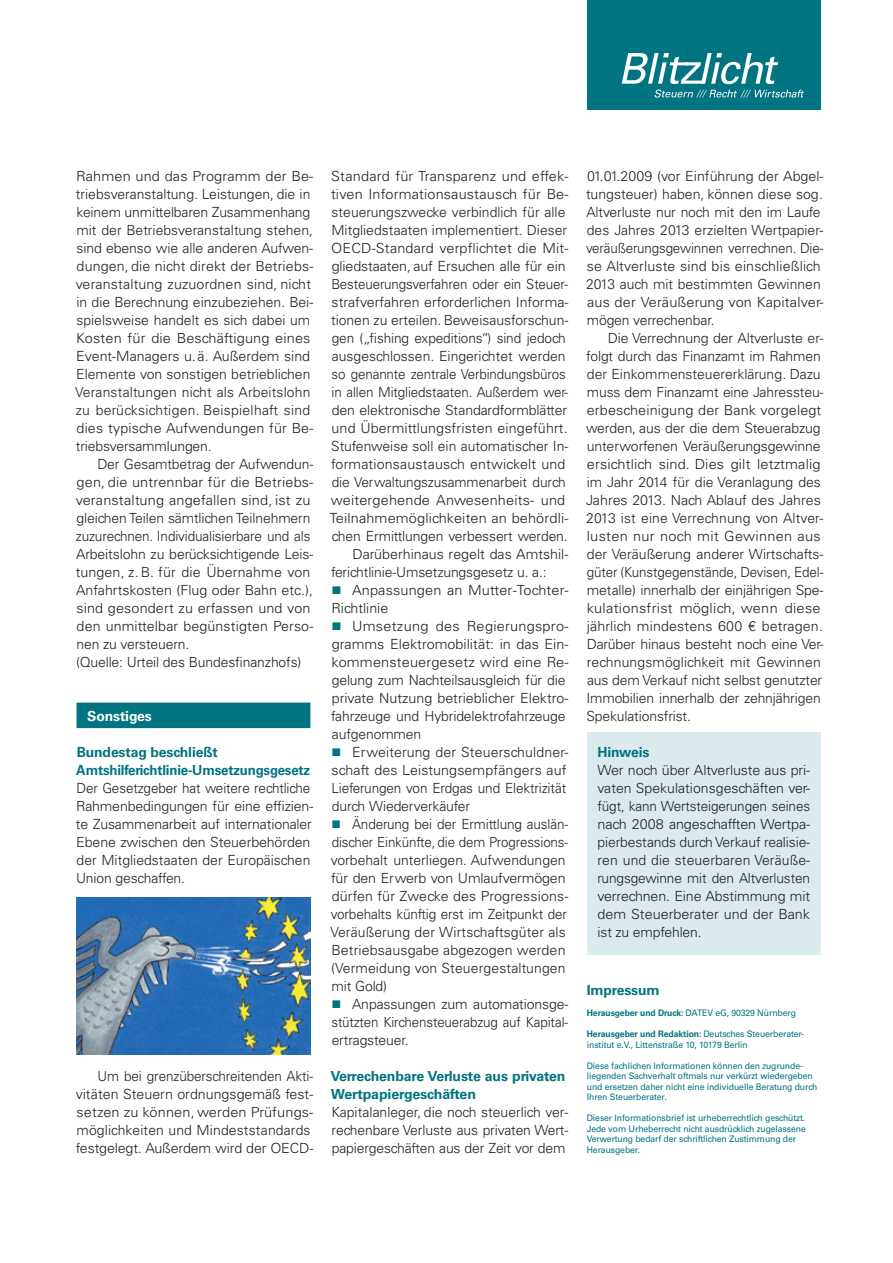
<style>
.page{position:relative;width:893px;height:1263px;background:#fff}
.page>*{position:absolute;margin:0;border:0;box-sizing:border-box;transform-origin:0 0}
.t1{font:300 13.95px/18px "Univers LT Std";color:#231f20}
.t2{font:300 13.95px/18px "Univers LT Std";color:#231f20;scale:1.04 1}
.t3{font:300 13.95px "Univers LT Std";color:#231f20;scale:.96 1}
.t4{font:700 13.95px/18px "Univers LT Std";letter-spacing:-.01em;color:#007480}
.t5{font:300 13.95px "Univers LT Std";letter-spacing:.02em;color:#231f20;scale:1.04 1}
.t6{font:700 13.95px "Univers LT Std";letter-spacing:-.01em;color:#fff}
.t7{font:9px/10.5px "Univers LT Std";letter-spacing:-.01em;color:#007480;scale:.96 1}
.s1{font-weight:700}
</style>
<div class="page">
<div style="left:587px;top:0;width:234px;height:110px;background:#007480"></div>
<svg style="left:622px;top:53px;width:156px;height:31px"></svg>
<svg style="left:655px;top:90px;width:149px;height:8px"></svg>
<div style="left:77px;top:703px;width:233px;height:25px;background:#007480"></div>
<div style="left:587px;top:732px;width:234px;height:223px;background:#dbeaed"></div>
<img style="left:77px;top:898px;width:233px;height:156px">
<p class="t2" style="left:75px;top:167px;width:230px">Rahmen und das Programm der Be&shy;triebsveranstaltung. Leistungen, die in keinem unmittelbaren Zusammenhang mit der Betriebsveranstaltung stehen, sind ebenso wie alle anderen Aufwen&shy;dungen, die nicht direkt der Betriebs&shy;veranstaltung zuzuordnen sind, nicht in die Berechnung einzubeziehen. Bei&shy;spielsweise handelt es sich dabei um Kosten für die Beschäftigung eines Event-Managers u. ä. Außerdem sind Elemente von sonstigen betrieblichen Veranstaltungen nicht als Arbeitslohn zu berücksichtigen. Beispielhaft sind dies typische Aufwendungen für Be&shy;triebsversammlungen.</p>
<p class="t1" style="left:76px;top:455px;width:239px;text-indent:22px">Der Gesamtbetrag der Aufwendun&shy;gen, die untrennbar für die Betriebs&shy;veranstaltung angefallen sind, ist zu gleichen Teilen sämtlichen Teilnehmern zuzurechnen. Individualisierbare und als Arbeitslohn zu berücksichtigende Leis&shy;tungen, z. B. für die Übernahme von Anfahrtskosten (Flug oder Bahn etc.), sind gesondert zu erfassen und von den unmittelbar begünstigten Perso&shy;nen zu versteuern.<br>(Quelle: Urteil des Bundesfinanzhofs)</p>
<p class="t6" style="left:87px;top:707px;width:66px">Sonstiges</p>
<p class="t4" style="left:76px;top:743px;width:235px">Bundestag beschließt<br>Amtshilferichtlinie-Umsetzungsgesetz</p>
<p class="t1" style="left:76px;top:779px;width:239px">Der Gesetzgeber hat weitere rechtliche Rahmenbedingungen für eine effizien&shy;te Zusammenarbeit auf internationaler Ebene zwischen den Steuerbehörden der Mitgliedstaaten der Europäischen Union geschaffen.</p>
<p class="t1" style="left:76px;top:1067px;width:239px;text-indent:22px">Um bei grenzüberschreitenden Akti&shy;vitäten Steuern ordnungsgemäß fest&shy;setzen zu können, werden Prüfungs&shy;möglichkeiten und Mindeststandards festgelegt. Außerdem wird der OECD-</p>
<p class="t2" style="left:331px;top:167px;width:230px">Standard für Transparenz und effek-</p>
<p class="t2" style="left:331px;top:185px;width:230px">tiven Informationsaustausch für Be-</p>
<p class="t1" style="left:332px;top:203px;width:235px">steuerungszwecke verbindlich für alle</p>
<p class="t1" style="left:331px;top:221px;width:237px">Mitgliedstaaten implementiert. Dieser</p>
<p class="t1" style="left:331px;top:239px;width:239px">OECD-Standard verpflichtet die Mit-</p>
<p class="t1" style="left:332px;top:257px;width:235px">gliedstaaten, auf Ersuchen alle für ein</p>
<p class="t3" style="left:331px;top:275px;width:248px">Besteuerungsverfahren oder ein Steuer-</p>
<p class="t1" style="left:332px;top:293px;width:238px">strafverfahren erforderlichen Informa-</p>
<p class="t1" style="left:331px;top:311px;width:239px">tionen zu erteilen. Beweisausforschun-</p>
<p class="t1" style="left:332px;top:329px;width:235px">gen („fishing expeditions“) sind jedoch</p>
<p class="t1" style="left:332px;top:347px;width:235px">ausgeschlossen. Eingerichtet werden</p>
<p class="t3" style="left:332px;top:365px;width:245px">so genannte zentrale Verbindungsbüros</p>
<p class="t3" style="left:332px;top:383px;width:248px">in allen Mitgliedstaaten. Außerdem wer-</p>
<p class="t1" style="left:332px;top:401px;width:237px">den elektronische Standardformblätter</p>
<p class="t1" style="left:332px;top:419px;width:238px">und Übermittlungsfristen eingeführt.</p>
<p class="t1" style="left:331px;top:437px;width:239px">Stufenweise soll ein automatischer In-</p>
<p class="t1" style="left:331px;top:455px;width:236px">formationsaustausch entwickelt und</p>
<p class="t1" style="left:332px;top:473px;width:235px">die Verwaltungszusammenarbeit durch</p>
<p class="t2" style="left:331px;top:491px;width:227px">weitergehende Anwesenheits- und</p>
<p class="t2" style="left:329px;top:509px;width:231px">Teilnahmemöglichkeiten an behördli-</p>
<p class="t1" style="left:332px;top:527px;width:237px">chen Ermittlungen verbessert werden.</p>
<p class="t1" style="left:352px;top:545px;width:217px">Darüberhinaus regelt das Amtshil-</p>
<p class="t1" style="left:331px;top:563px;width:217px">ferichtlinie-Umsetzungsgesetz u. a.:</p>
<p class="t2" style="left:352px;top:581px;width:210px">Anpassungen an Mutter-Tochter-</p>
<p class="t1" style="left:331px;top:599px;width:59px">Richtlinie</p>
<p class="t5" style="left:352px;top:617px;width:210px">Umsetzung des Regierungspro-</p>
<p class="t1" style="left:332px;top:635px;width:238px">gramms Elektromobilität: in das Ein-</p>
<p class="t2" style="left:332px;top:653px;width:229px">kommensteuergesetz wird eine Re-</p>
<p class="t1" style="left:332px;top:671px;width:235px">gelung zum Nachteilsausgleich für die</p>
<p class="t1" style="left:332px;top:689px;width:238px">private Nutzung betrieblicher Elektro-</p>
<p class="t1" style="left:331px;top:707px;width:236px">fahrzeuge und Hybridelektrofahrzeuge</p>
<p class="t1" style="left:332px;top:725px;width:91px">aufgenommen</p>
<p class="t1" style="left:352px;top:743px;width:218px">Erweiterung der Steuerschuldner-</p>
<p class="t1" style="left:332px;top:761px;width:236px">schaft des Leistungsempfängers auf</p>
<p class="t1" style="left:331px;top:779px;width:236px">Lieferungen von Erdgas und Elektrizität</p>
<p class="t1" style="left:332px;top:797px;width:140px">durch Wiederverkäufer</p>
<p class="t1" style="left:352px;top:815px;width:218px">Änderung bei der Ermittlung auslän-</p>
<p class="t3" style="left:332px;top:833px;width:248px">discher Einkünfte, die dem Progressions-</p>
<p class="t1" style="left:331px;top:851px;width:236px">vorbehalt unterliegen. Aufwendungen</p>
<p class="t1" style="left:331px;top:869px;width:236px">für den Erwerb von Umlaufvermögen</p>
<p class="t1" style="left:332px;top:887px;width:238px">dürfen für Zwecke des Progressions-</p>
<p class="t1" style="left:331px;top:905px;width:238px">vorbehalts künftig erst im Zeitpunkt der</p>
<p class="t1" style="left:330px;top:923px;width:237px">Veräußerung der Wirtschaftsgüter als</p>
<p class="t1" style="left:331px;top:941px;width:236px">Betriebsausgabe abgezogen werden</p>
<p class="t1" style="left:331px;top:959px;width:236px">(Vermeidung von Steuergestaltungen</p>
<p class="t1" style="left:332px;top:977px;width:57px">mit Gold)</p>
<p class="t1" style="left:352px;top:995px;width:218px">Anpassungen zum automationsge-</p>
<p class="t3" style="left:332px;top:1013px;width:248px">stützten Kirchensteuerabzug auf Kapital-</p>
<p class="t1" style="left:332px;top:1031px;width:79px">ertragsteuer.</p>
<p class="t4" style="left:330px;top:1067px;width:237px">Verrechenbare Verluste aus privaten<br>Wertpapiergeschäften</p>
<p class="t1" style="left:331px;top:1103px;width:238px;text-align:justify">Kapitalanleger, die noch steuerlich ver&shy;rechenbare Verluste aus privaten Wert&shy;papiergeschäften aus der Zeit vor dem</p>
<p class="t1" style="left:586px;top:167px;width:239px">01.01.2009 (vor Einführung der Abgel&shy;tungsteuer) haben, können diese sog.<br>Altverluste nur noch mit den im Laufe des Jahres 2013 erzielten Wertpapier&shy;veräußerungsgewinnen verrechnen. Die&shy;se Altverluste sind bis einschließlich 2013 auch mit bestimmten Gewinnen aus der Veräußerung von Kapitalver&shy;mögen verrechenbar.</p>
<p class="t1" style="left:586px;top:329px;width:239px;text-indent:22px">Die Verrechnung der Altverluste er&shy;folgt durch das Finanzamt im Rahmen der Einkommensteuererklärung. Dazu muss dem Finanzamt eine Jahressteu&shy;erbescheinigung der Bank vorgelegt werden, aus der die dem Steuerabzug unterworfenen Veräußerungsgewinne ersichtlich sind. Dies gilt letztmalig im Jahr 2014 für die Veranlagung des Jahres 2013. Nach Ablauf des Jahres 2013 ist eine Verrechnung von Altver&shy;lusten nur noch mit Gewinnen aus der Veräußerung anderer Wirtschafts&shy;güter (Kunstgegenstände, Devisen, Edel&shy;metalle) innerhalb der einjährigen Spe&shy;kulationsfrist möglich, wenn diese jährlich mindestens 600 € betragen.<br>Darüber hinaus besteht noch eine Ver&shy;rechnungsmöglichkeit mit Gewinnen aus dem Verkauf nicht selbst genutzter Immobilien innerhalb der zehnjährigen Spekulationsfrist.</p>
<p class="t4" style="left:597px;top:743px;width:54px">Hinweis</p>
<p class="t1" style="left:597px;top:761px;width:214px;text-align:justify">Wer noch über Altverluste aus pri&shy;vaten Spekulationsgeschäften ver&shy;fügt, kann Wertsteigerungen seines nach 2008 angeschafften Wertpa&shy;pierbestands durch Verkauf realisie&shy;ren und die steuerbaren Veräuße&shy;rungsgewinne mit den Altverlusten verrechnen. Eine Abstimmung mit dem Steuerberater und der Bank ist zu empfehlen.</p>
<p class="t4" style="left:587px;top:981px;width:74px">Impressum</p>
<p class="t7" style="left:587px;top:1008px;width:219px"><span class="s1">Herausgeber und Druck:</span> DATEV eG, 90329 Nürnberg</p>
<p class="t7" style="left:587px;top:1029px;width:228px"><span class="s1">Herausgeber und Redaktion:</span> Deutsches Steuerberater&shy;institut e.V., Littenstraße 10, 10179 Berlin</p>
<p class="t7" style="left:587px;top:1060px;width:242px">Diese fachlichen Informationen können den zugrunde&shy;liegenden Sachverhalt oftmals nur verkürzt wiedergeben und ersetzen daher nicht eine individuelle Beratung durch Ihren Steuerberater.</p>
<p class="t7" style="left:587px;top:1113px;width:230px">Dieser Informationsbrief ist urheberrechtlich geschützt.<br>Jede vom Urheberrecht nicht ausdrücklich zugelassene Verwertung bedarf der schriftlichen Zustimmung der Herausgeber.</p>
</div>
